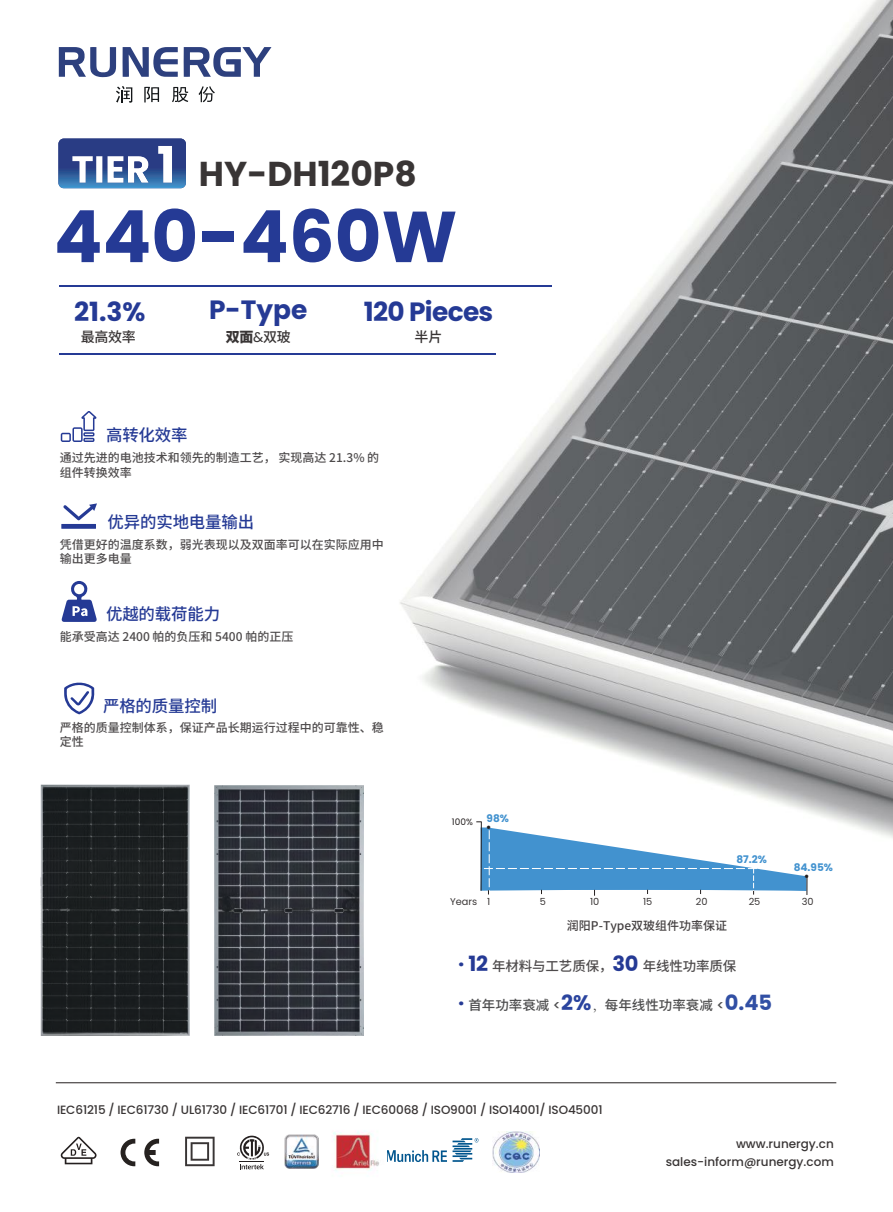
<style>
.page{position:relative;width:893px;height:1212px;background:#fff}
.page>*{position:absolute;margin:0;border:0;box-sizing:border-box;transform-origin:0 0}
.t1{font:700 72px "Poppins";color:#253a95}
.t2{font:700 34.5px "Poppins";color:#393535}
.t3{font:700 26.4px "Poppins";letter-spacing:-.025em;color:#253a95}
.t4{font:500 16.5px "Source Han Sans CN";letter-spacing:-.01em;color:#253a95}
.t5{font:500 13.95px "Source Han Sans CN";letter-spacing:-.025em;color:#393535}
.t6{font:800 13.95px "Source Han Sans CN";color:#393535}
.t7{font:500 13.5px "Source Han Sans CN";color:#4d4d4e}
.t8{font:500 13.5px "Source Han Sans CN";letter-spacing:-.01em;color:#4e4b4c}
.t9{font:500 12px/14.4px "Source Han Sans CN";color:#4e4b4c}
.t10{font:500 12px/18px "Poppins";letter-spacing:-.01em;color:#393535;text-align:right}
.t11{font:500 12px "Source Han Sans CN";color:#444041}
.t12{font:700 10.5px "Poppins";color:#4292cf}
.t13{font:9.75px "Poppins";color:#393535}
.t14{font:9px "Poppins";color:#241f1f}
.t15{font:300 4.5px "Adobe Song Std";color:#241f1f}
.s1{font-family:"Poppins";font-weight:400}
.s2{font-weight:500}
.s3{font-family:"Poppins";font-weight:700;font-size:21px;color:#253a95}
.s4{font-family:"Poppins"}
.s5{font-family:"Poppins";font-weight:700;font-size:21px;color:#2a449e}
.s6{font-family:"Adobe Song Std";font-weight:300}
.s7{font-family:"Poppins";font-weight:700;font-size:21px;color:#314fa4}
</style>
<div class="page">
<img style="left:146px;top:0;width:747px;height:1010px">
<hr style="left:59px;top:353px;width:436px;height:2px;background:#253a95">
<hr style="left:59px;top:286px;width:492px;height:1px;background:#253a95">
<hr style="left:56px;top:1082px;width:780px;height:1px;background:#241f1f">
<img style="left:41px;top:785px;width:149px;height:250px">
<img style="left:215px;top:785px;width:149px;height:250px">
<div style="left:61px;top:524px;width:35px;height:5px;background:#253a95"></div>
<svg style="left:63px;top:503px;width:34px;height:17px"></svg>
<svg style="left:61px;top:411px;width:36px;height:31px"></svg>
<svg style="left:64px;top:682px;width:30px;height:32px"></svg>
<svg style="left:61px;top:581px;width:36px;height:41px"></svg>
<svg style="left:58px;top:139px;width:128px;height:49px"></svg>
<svg style="left:123px;top:47px;width:55px;height:30px"></svg>
<svg style="left:59px;top:47px;width:57px;height:30px"></svg>
<svg style="left:184px;top:47px;width:87px;height:30px"></svg>
<svg style="left:144px;top:87px;width:15px;height:15px"></svg>
<svg style="left:172px;top:87px;width:16px;height:15px"></svg>
<svg style="left:199px;top:86px;width:16px;height:16px"></svg>
<svg style="left:116px;top:86px;width:16px;height:17px"></svg>
<svg style="left:476px;top:821px;width:332px;height:75px"></svg>
<svg style="left:237px;top:1135px;width:32px;height:34px"></svg>
<svg style="left:185px;top:1137px;width:30px;height:29px"></svg>
<svg style="left:61px;top:1137px;width:36px;height:27px"></svg>
<svg style="left:121px;top:1139px;width:14px;height:27px"></svg>
<svg style="left:144px;top:1139px;width:15px;height:27px"></svg>
<svg style="left:387px;top:1150px;width:60px;height:12px"></svg>
<svg style="left:453px;top:1138px;width:25px;height:24px"></svg>
<img style="left:333px;top:1130px;width:46px;height:41px">
<img style="left:284px;top:1134px;width:35px;height:35px">
<img style="left:492px;top:1131px;width:47px;height:41px">
<h2 class="t2" style="left:199px;top:154px;width:219px">HY-DH120P8</h2>
<h1 class="t1" style="left:54px;top:195px;width:405px">440-460W</h1>
<h3 class="t3" style="left:74px;top:296px;width:73px">21.3%</h3>
<p class="t5" style="left:81px;top:330px;width:57px">最高效率</p>
<h3 class="t3" style="left:209px;top:294px;width:100px">P-Type</h3>
<p class="t6" style="left:226px;top:329px;width:67px">双面<span class="s1">&amp;</span><span class="s2">双玻</span></p>
<h3 class="t3" style="left:364px;top:296px;width:131px">120 Pieces</h3>
<p class="t5" style="left:415px;top:330px;width:30px">半片</p>
<h3 class="t4" style="left:106px;top:426px;width:83px">高转化效率</h3>
<p class="t9" style="left:60px;top:451px;width:321px">通过先进的电池技术和领先的制造工艺， 实现高达 21.3% 的组件转换效率</p>
<h3 class="t4" style="left:108px;top:513px;width:148px">优异的实地电量输出</h3>
<p class="t9" style="left:60px;top:537px;width:325px">凭借更好的温度系数，弱光表现以及双面率可以在实际应用中输出更多电量</p>
<h3 class="t4" style="left:106px;top:605px;width:116px">优越的载荷能力</h3>
<p class="t9" style="left:60px;top:630px;width:235px">能承受高达 2400 帕的负压和 5400 帕的正压</p>
<h3 class="t4" style="left:103px;top:697px;width:116px">严格的质量控制</h3>
<p class="t9" style="left:60px;top:720px;width:325px">严格的质量控制体系，保证产品长期运行过程中的可靠性、稳定性</p>
<p class="t14" style="left:452px;top:816px;width:23px">100%</p>
<p class="t12" style="left:487px;top:812px;width:24px">98%</p>
<p class="t15" style="left:486px;top:825px;width:6px">●</p>
<p class="t12" style="left:736px;top:853px;width:32px">87.2%</p>
<p class="t12" style="left:794px;top:861px;width:41px">84.95%</p>
<p class="t15" style="left:805px;top:874px;width:6px">●</p>
<p class="t13" style="left:450px;top:896px;width:29px">Years</p>
<p class="t13" style="left:540px;top:896px;width:8px">5</p>
<p class="t13" style="left:590px;top:896px;width:11px">10</p>
<p class="t13" style="left:643px;top:896px;width:11px">15</p>
<p class="t13" style="left:696px;top:896px;width:13px">20</p>
<p class="t13" style="left:802px;top:896px;width:13px">30</p>
<p class="t13" style="left:487px;top:896px;width:5px">1</p>
<p class="t13" style="left:749px;top:896px;width:13px">25</p>
<p class="t11" style="left:567px;top:919px;width:162px">润阳P-Type双玻组件功率保证</p>
<p class="t8" style="left:458px;top:959px;width:280px"><span class="s3">· 12</span> 年材料与工艺质保，<span class="s3">30</span> 年线性功率质保</p>
<p class="t7" style="left:458px;top:998px;width:316px"><span class="s3">·</span> 首年功率衰减 <span class="s4">&lt;</span><span class="s5">2%</span><span class="s6">，</span>每年线性功率衰减 <span class="s4">&lt;</span><span class="s7">0.45</span></p>
<p class="t10" style="left:57px;top:1100px;width:547px">IEC61215 / IEC61730 / UL61730 / IEC61701 / IEC62716 / IEC60068 / ISO9001 / ISO14001/ ISO45001</p>
<p class="t10" style="left:666px;top:1135px;width:170px">www.runergy.cn sales-inform@runergy.com</p>
</div>
